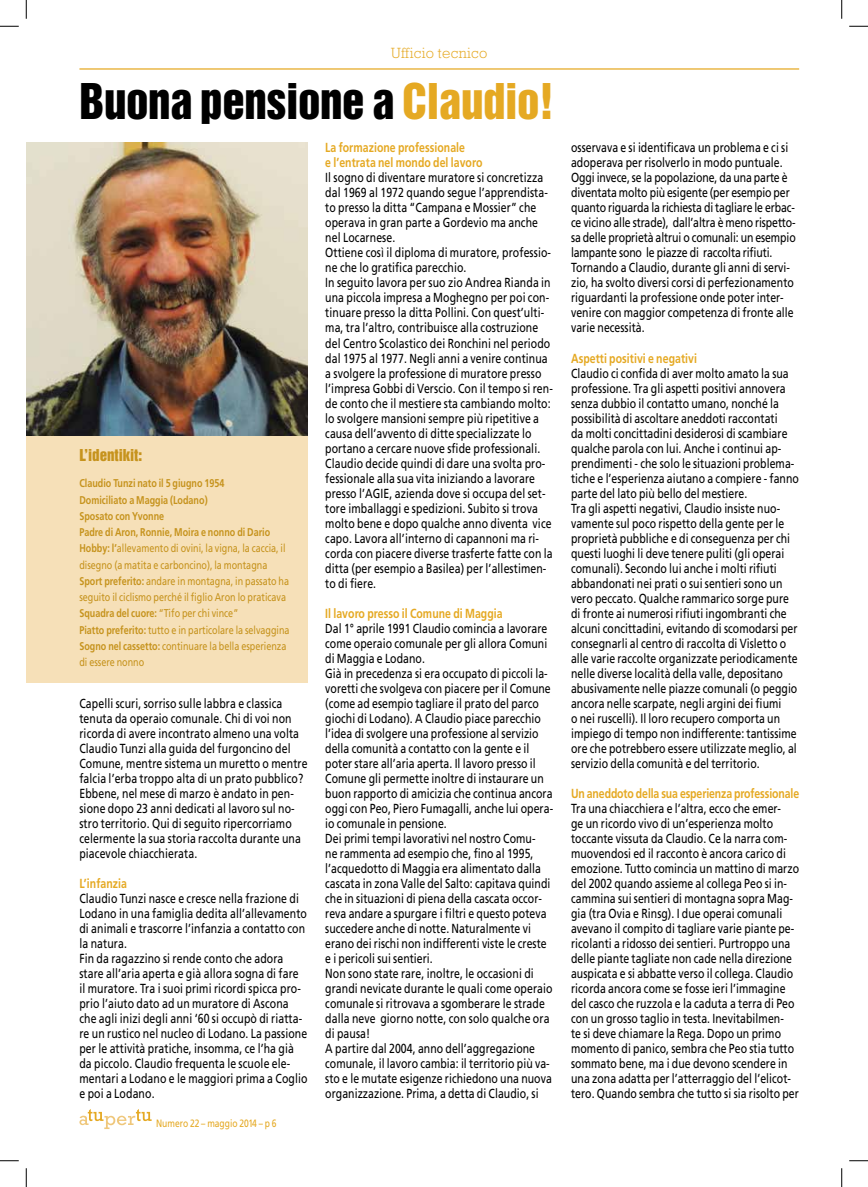
<style>
.page{position:relative;width:868px;height:1187px;background:#fff}
.page>*{position:absolute;margin:0;border:0;box-sizing:border-box;transform-origin:0 0}
.t1{font:45px "Helvetica Inserat LT Std";letter-spacing:-.01em;color:#000}
.t2{font:300 15px "Rockwell Std";letter-spacing:.025em;color:#e5a923}
.t3{font:15px "Helvetica Inserat LT Std";letter-spacing:-.005em;color:#c6931d}
.t4{font:13.12px/15px "Frutiger LT Std";letter-spacing:.005em;color:#000;scale:.8 1}
.t5{font:700 13.12px/15px "Frutiger LT Std";letter-spacing:.005em;color:#e5a923;scale:.8 1}
.t6{font:11.25px/16.2px "Frutiger LT Std";color:#c6931d;scale:.8 1}
.t7{font:10.62px "Frutiger LT Std";color:#e5a923;scale:.8 1}
.s1{color:#e5a923}
.s2{font-weight:700}
</style>
<div class="page">
<div style="left:26px;top:435px;width:281px;height:248px;background:#f6e0b8"></div>
<hr style="left:79px;top:68px;width:720px;height:2px;background:#e5a923">
<svg style="left:79px;top:1109px;width:73px;height:19px"></svg>
<img style="left:26px;top:142px;width:281px;height:293px">
<svg style="left:0;top:25px;width:19px;height:2px"></svg>
<svg style="left:849px;top:25px;width:18px;height:2px"></svg>
<svg style="left:0;top:1160px;width:19px;height:1px"></svg>
<svg style="left:849px;top:1160px;width:18px;height:1px"></svg>
<svg style="left:25px;top:0;width:2px;height:19px"></svg>
<svg style="left:25px;top:1168px;width:2px;height:18px"></svg>
<svg style="left:841px;top:0;width:1px;height:19px"></svg>
<svg style="left:841px;top:1168px;width:1px;height:18px"></svg>
<p class="t2" style="left:391px;top:44px;width:98px">Ufficio tecnico</p>
<h1 class="t1" style="left:79px;top:74px;width:476px">Buona pensione a <span class="s1">Claudio!</span></h1>
<p class="t3" style="left:79px;top:446px;width:64px">L’identikit:</p>
<p class="t6" style="left:79px;top:475px;width:264px"><span class="s2">Claudio Tunzi nato il 5 giugno 1954<br>Domiciliato a Maggia (Lodano)<br>Sposato con Yvonne<br>Padre di Aron, Ronnie, Moira e nonno di Dario Hobby: l’</span>allevamento di ovini, la vigna, la caccia, il disegno (a matita e carboncino), la montagna <span class="s2">Sport preferito:</span> andare in montagna, in passato ha seguito il ciclismo perché il figlio Aron lo praticava <span class="s2">Squadra del cuore:</span> “Tifo per chi vince”<br><span class="s2">Piatto preferito:</span> tutto e in particolare la selvaggina <span class="s2">Sogno nel cassetto:</span> continuare la bella esperienza di essere nonno</p>
<p class="t4" style="left:79px;top:695px;width:286px">Capelli scuri, sorriso sulle labbra e classica tenuta da operaio comunale. Chi di voi non ricorda di avere incontrato almeno una volta Claudio Tunzi alla guida del furgoncino del Comune, mentre sistema un muretto o mentre falcia l’erba troppo alta di un prato pubblico?<br>Ebbene, nel mese di marzo è andato in pen&shy;sione dopo 23 anni dedicati al lavoro sul no&shy;stro territorio. Qui di seguito ripercorriamo celermente la sua storia raccolta durante una piacevole chiacchierata.</p>
<p class="t5" style="left:79px;top:876px;width:61px">L’infanzia</p>
<p class="t4" style="left:79px;top:891px;width:286px">Claudio Tunzi nasce e cresce nella frazione di Lodano in una famiglia dedita all’allevamento di animali e trascorre l’infanzia a contatto con la natura.<br>Fin da ragazzino si rende conto che adora stare all’aria aperta e già allora sogna di fare il muratore. Tra i suoi primi ricordi spicca pro&shy;prio l’aiuto dato ad un muratore di Ascona che agli inizi degli anni ‘60 si occupò di riatta&shy;re un rustico nel nucleo di Lodano. La passione per le attività pratiche, insomma, ce l’ha già da piccolo. Claudio frequenta le scuole ele&shy;mentari a Lodano e le maggiori prima a Coglio e poi a Lodano.</p>
<p class="t7" style="left:156px;top:1116px;width:152px">Numero 22 – maggio 2014 – p 6</p>
<p class="t5" style="left:325px;top:140px;width:198px">La formazione professionale<br>e l’entrata nel mondo del lavoro</p>
<p class="t4" style="left:325px;top:170px;width:286px">Il sogno di diventare muratore si concretizza dal 1969 al 1972 quando segue l’apprendista&shy;to presso la ditta “Campana e Mossier” che operava in gran parte a Gordevio ma anche nel Locarnese.<br>Ottiene così il diploma di muratore, professio&shy;ne che lo gratifica parecchio.<br>In seguito lavora per suo zio Andrea Rianda in una piccola impresa a Moghegno per poi con&shy;tinuare presso la ditta Pollini. Con quest’ulti&shy;ma, tra l’altro, contribuisce alla costruzione del Centro Scolastico dei Ronchini nel periodo dal 1975 al 1977. Negli anni a venire continua a svolgere la professione di muratore presso l’impresa Gobbi di Verscio. Con il tempo si ren&shy;de conto che il mestiere sta cambiando molto: lo svolgere mansioni sempre più ripetitive a causa dell’avvento di ditte specializzate lo portano a cercare nuove sfide professionali.<br>Claudio decide quindi di dare una svolta pro&shy;fessionale alla sua vita iniziando a lavorare presso l’AGIE, azienda dove si occupa del set&shy;tore imballaggi e spedizioni. Subito si trova molto bene e dopo qualche anno diventa vice capo. Lavora all’interno di capannoni ma ri&shy;corda con piacere diverse trasferte fatte con la ditta (per esempio a Basilea) per l’allestimen&shy;to di fiere.</p>
<p class="t5" style="left:325px;top:605px;width:223px">Il lavoro presso il Comune di Maggia</p>
<p class="t4" style="left:325px;top:620px;width:286px">Dal 1° aprile 1991 Claudio comincia a lavorare come operaio comunale per gli allora Comuni di Maggia e Lodano.<br>Già in precedenza si era occupato di piccoli la&shy;voretti che svolgeva con piacere per il Comune (come ad esempio tagliare il prato del parco giochi di Lodano). A Claudio piace parecchio l’idea di svolgere una professione al servizio della comunità a contatto con la gente e il poter stare all’aria aperta. Il lavoro presso il Comune gli permette inoltre di instaurare un buon rapporto di amicizia che continua ancora oggi con Peo, Piero Fumagalli, anche lui opera&shy;io comunale in pensione.<br>Dei primi tempi lavorativi nel nostro Comu-<br>ne rammenta ad esempio che, fino al 1995, l’acquedotto di Maggia era alimentato dalla cascata in zona Valle del Salto: capitava quindi che in situazioni di piena della cascata occor&shy;reva andare a spurgare i filtri e questo poteva succedere anche di notte. Naturalmente vi erano dei rischi non indifferenti viste le creste e i pericoli sui sentieri.<br>Non sono state rare, inoltre, le occasioni di grandi nevicate durante le quali come operaio comunale si ritrovava a sgomberare le strade dalla neve giorno notte, con solo qualche ora di pausa!<br>A partire dal 2004, anno dell’aggregazione comunale, il lavoro cambia: il territorio più va&shy;sto e le mutate esigenze richiedono una nuova organizzazione. Prima, a detta di Claudio, si</p>
<p class="t4" style="left:571px;top:140px;width:282px">osservava e si identificava un problema e ci si adoperava per risolverlo in modo puntuale.<br>Oggi invece, se la popolazione, da una parte è diventata molto più esigente (per esempio per quanto riguarda la richiesta di tagliare le erbac&shy;ce vicino alle strade), dall’altra è meno rispetto&shy;sa delle proprietà altrui o comunali: un esempio lampante sono le piazze di raccolta rifiuti.<br>Tornando a Claudio, durante gli anni di servi&shy;zio, ha svolto diversi corsi di perfezionamento riguardanti la professione onde poter inter&shy;venire con maggior competenza di fronte alle varie necessità.</p>
<p class="t5" style="left:571px;top:350px;width:159px">Aspetti positivi e negativi</p>
<p class="t4" style="left:571px;top:365px;width:286px">Claudio ci confida di aver molto amato la sua professione. Tra gli aspetti positivi annovera senza dubbio il contatto umano, nonché la possibilità di ascoltare aneddoti raccontati<br>da molti concittadini desiderosi di scambiare qualche parola con lui. Anche i continui ap&shy;prendimenti - che solo le situazioni problema&shy;tiche e l’esperienza aiutano a compiere - fanno parte del lato più bello del mestiere.<br>Tra gli aspetti negativi, Claudio insiste nuo&shy;vamente sul poco rispetto della gente per le proprietà pubbliche e di conseguenza per chi questi luoghi li deve tenere puliti (gli operai comunali). Secondo lui anche i molti rifiuti abbandonati nei prati o sui sentieri sono un vero peccato. Qualche rammarico sorge pure di fronte ai numerosi rifiuti ingombranti che alcuni concittadini, evitando di scomodarsi per consegnarli al centro di raccolta di Visletto o alle varie raccolte organizzate periodicamente nelle diverse località della valle, depositano abusivamente nelle piazze comunali (o peggio ancora nelle scarpate, negli argini dei fiumi<br>o nei ruscelli). Il loro recupero comporta un impiego di tempo non indifferente: tantissime ore che potrebbero essere utilizzate meglio, al servizio della comunità e del territorio.</p>
<p class="t5" style="left:571px;top:785px;width:286px">Un aneddoto della sua esperienza professionale</p>
<p class="t4" style="left:571px;top:800px;width:286px">Tra una chiacchiera e l’altra, ecco che emer-<br>ge un ricordo vivo di un’esperienza molto toccante vissuta da Claudio. Ce la narra com&shy;muovendosi ed il racconto è ancora carico di emozione. Tutto comincia un mattino di marzo del 2002 quando assieme al collega Peo si in&shy;cammina sui sentieri di montagna sopra Mag&shy;gia (tra Ovia e Rinsg). I due operai comunali avevano il compito di tagliare varie piante pe&shy;ricolanti a ridosso dei sentieri. Purtroppo una delle piante tagliate non cade nella direzione auspicata e si abbatte verso il collega. Claudio ricorda ancora come se fosse ieri l’immagine del casco che ruzzola e la caduta a terra di Peo con un grosso taglio in testa. Inevitabilmen-<br>te si deve chiamare la Rega. Dopo un primo momento di panico, sembra che Peo stia tutto sommato bene, ma i due devono scendere in una zona adatta per l’atterraggio del l’elicot&shy;tero. Quando sembra che tutto si sia risolto per</p>
</div>
